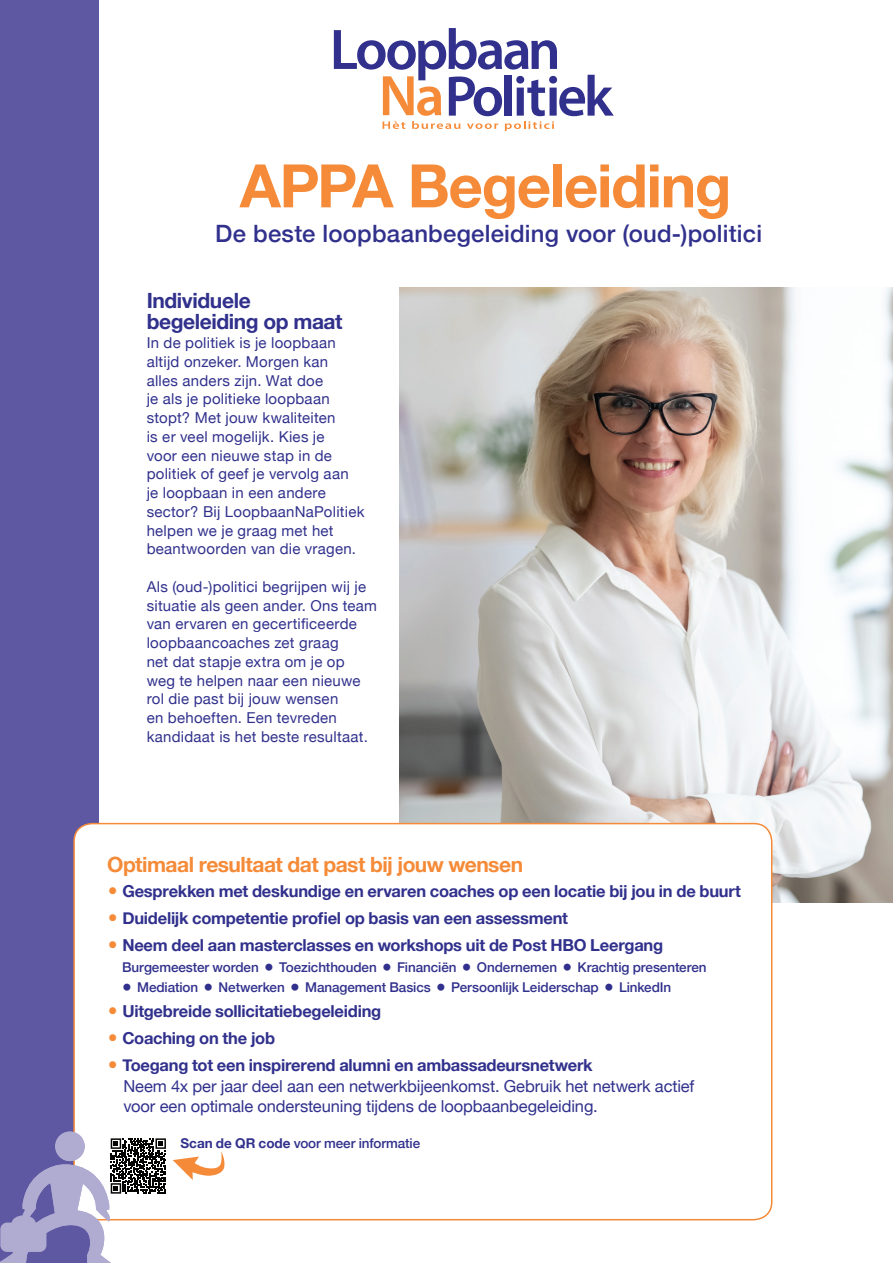
<style>
.page{position:relative;width:893px;height:1263px;background:#fff}
.page>*{position:absolute;margin:0;border:0;box-sizing:border-box;transform-origin:0 0}
.t1{font:700 60px "Helvetica Neue";letter-spacing:-.025em;color:#f58b38}
.t2{font:500 23.85px "Helvetica Neue";letter-spacing:.01em;color:#31318d}
.t3{font:700 21px "Helvetica Neue";letter-spacing:-.025em;color:#f58b38}
.t4{font:700 21px/21px "Helvetica Neue";letter-spacing:-.02em;color:#31318d}
.t5{font:700 16.5px "Helvetica Neue";letter-spacing:-.015em;color:#31318d}
.t6{font:16.5px/21px "Helvetica Neue";letter-spacing:-.005em;color:#31318d}
.t7{font:15px/18.8px "Helvetica Neue";letter-spacing:.015em;color:#31318d}
.t8{font:500 13.5px "Helvetica Neue";letter-spacing:-.005em;color:#31318d}
.s1{font-size:31.5px;color:#f58b38}
.s2{font-size:19.5px}
.s3{font-weight:700;font-size:31.5px;color:#f58b38}
.s4{font-weight:700}
</style>
<div class="page">
<div style="left:0;top:0;width:99px;height:1263px;background:#5d58a1"></div>
<img style="left:400px;top:287px;width:493px;height:616px">
<div style="left:74px;top:824px;width:698px;height:396px;background:#fff;border-radius:18px"></div>
<div style="left:73px;top:823px;width:699px;height:397px;border:2px solid #f58b38;border-radius:18px"></div>
<svg style="left:334px;top:28px;width:280px;height:103px"></svg>
<svg style="left:173px;top:1151px;width:52px;height:29px"></svg>
<svg style="left:0;top:1138px;width:166px;height:125px"></svg>
<div style="left:55px;top:1131px;width:30px;height:30px;background:#b0abd1;border-radius:50%"></div>
<h1 class="t1" style="left:240px;top:139px;width:493px">APPA Begeleiding</h1>
<h2 class="t2" style="left:215px;top:214px;width:548px">De beste loopbaanbegeleiding voor (oud-)politici</h2>
<h3 class="t4" style="left:147px;top:291px;width:197px">Individuele begeleiding op maat</h3>
<p class="t7" style="left:147px;top:334px;width:219px">In de politiek is je loopbaan altijd onzeker. Morgen kan<br>alles anders zijn. Wat doe<br>je als je politieke loopbaan stopt? Met jouw kwaliteiten<br>is er veel mogelijk. Kies je<br>voor een nieuwe stap in de politiek of geef je vervolg aan<br>je loopbaan in een andere sector? Bij LoopbaanNaPolitiek helpen we je graag met het beantwoorden van die vragen.</p>
<p class="t7" style="left:147px;top:578px;width:232px">Als (oud-)politici begrijpen wij je situatie als geen ander. Ons team van ervaren en gecertificeerde loopbaancoaches zet graag<br>net dat stapje extra om je op<br>weg te helpen naar een nieuwe rol die past bij jouw wensen<br>en behoeften. Een tevreden kandidaat is het beste resultaat.</p>
<h3 class="t3" style="left:107px;top:848px;width:417px">Optimaal resultaat dat past bij jouw wensen</h3>
<p class="t5" style="left:107px;top:878px;width:635px"><span class="s1">•</span> Gesprekken met deskundige en ervaren coaches op een locatie bij jou in de buurt</p>
<p class="t5" style="left:107px;top:905px;width:462px"><span class="s1">•</span> Duidelijk competentie profiel op basis van een assessment</p>
<p class="t5" style="left:107px;top:932px;width:558px"><span class="s1">•</span> Neem deel aan masterclasses en workshops uit de Post HBO Leergang</p>
<p class="t8" style="left:122px;top:956px;width:586px">Burgemeester worden <span class="s2">•</span> Toezichthouden <span class="s2">•</span> Financiën <span class="s2">•</span> Ondernemen <span class="s2">•</span> Krachtig presenteren</p>
<p class="t8" style="left:122px;top:976px;width:551px"><span class="s2">•</span> Mediation <span class="s2">•</span> Netwerken <span class="s2">•</span> Management Basics <span class="s2">•</span> Persoonlijk Leiderschap <span class="s2">•</span> LinkedIn</p>
<p class="t5" style="left:107px;top:998px;width:276px"><span class="s1">•</span> Uitgebreide sollicitatiebegeleiding</p>
<p class="t5" style="left:107px;top:1025px;width:169px"><span class="s1">•</span> Coaching on the job</p>
<p class="t6" style="left:123px;top:1056px;width:573px;text-indent:-16px"><span class="s3">•</span> <span class="s4">Toegang tot een inspirerend alumni en ambassadeursnetwerk<br></span>Neem 4x per jaar deel aan een netwerkbijeenkomst. Gebruik het netwerk actief</p>
<p class="t6" style="left:123px;top:1096px;width:476px">voor een optimale ondersteuning tijdens de loopbaanbegeleiding.</p>
<p class="t8" style="left:180px;top:1132px;width:241px"><span class="s4">Scan de QR code</span> voor meer informatie</p>
</div>
